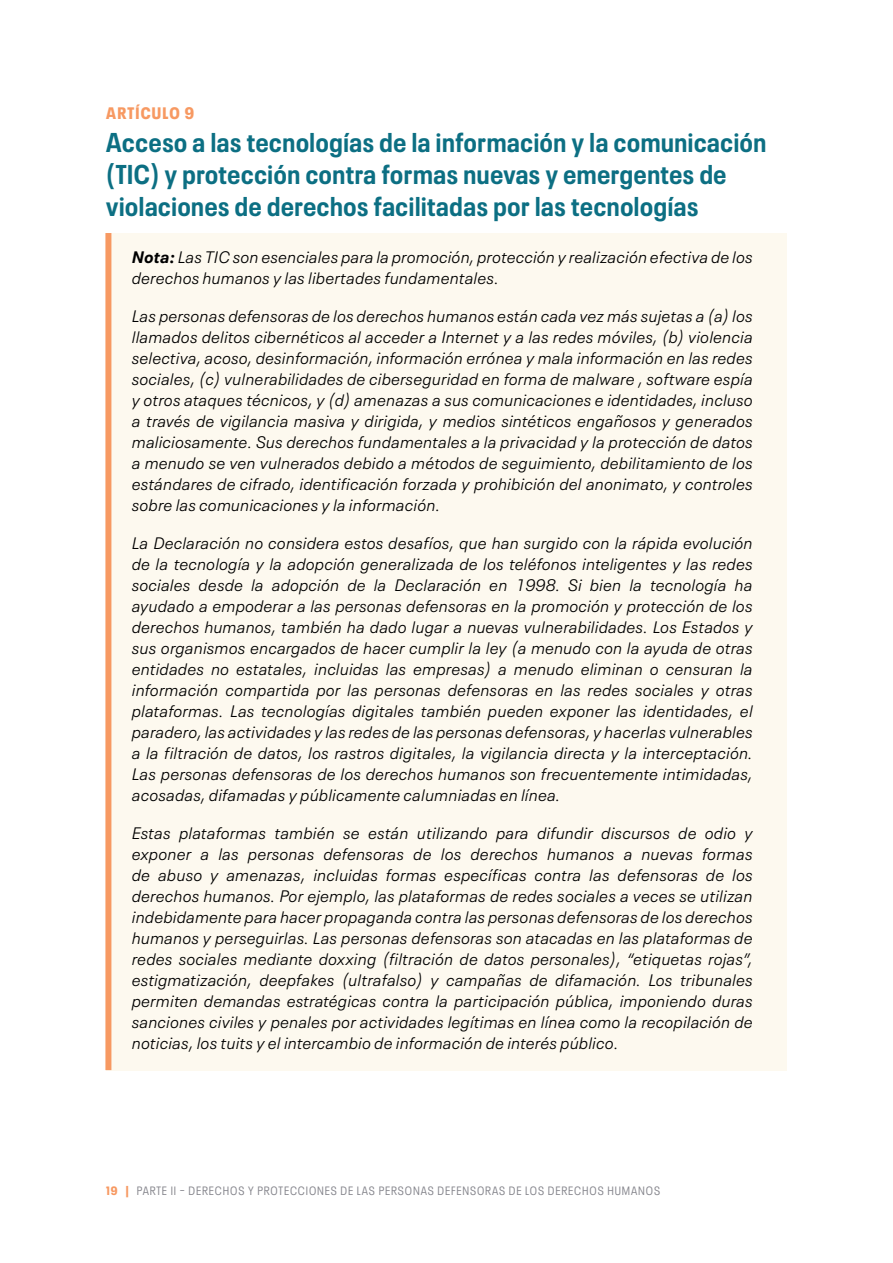
<style>
.page{position:relative;width:893px;height:1263px;background:#fff}
.page>*{position:absolute;margin:0;border:0;box-sizing:border-box;transform-origin:0 0}
.t1{font:700 condensed 27px/32.4px "Neue Plak";letter-spacing:.025em;color:#0c6f83}
.t2{font:italic 300 16.5px/21px "Neue Plak Text";letter-spacing:.01em;color:#000;text-align:justify}
.t3{font:900 condensed 16.5px "Neue Plak";letter-spacing:.075em;color:#f79962}
.t4{font:condensed 12px "Neue Plak";letter-spacing:.075em;color:#86868d}
.s1{font-weight:700}
.s2{font-weight:900;color:#f79962}
</style>
<div class="page">
<div style="left:106px;top:233px;width:681px;height:837px;background:#fdf9ef"></div>
<div style="left:105px;top:233px;width:6px;height:837px;background:#f79962"></div>
<p class="t3" style="left:106px;top:100px;width:89px">ARTÍCULO 9</p>
<h1 class="t1" style="left:106px;top:123px;width:661px">Acceso a las tecnologías de la información y la comunicación (TIC) y protección contra formas nuevas y emergentes de violaciones de derechos facilitadas por las tecnologías</h1>
<p class="t2" style="left:132px;top:245px;width:622px"><span class="s1">Nota:</span> Las TIC son esenciales para la promoción, protección y realización efectiva de los derechos humanos y las libertades fundamentales.</p>
<p class="t2" style="left:132px;top:304px;width:622px">Las personas defensoras de los derechos humanos están cada vez más sujetas a (a) los llamados delitos cibernéticos al acceder a Internet y a las redes móviles, (b) violencia selectiva, acoso, desinformación, información errónea y mala información en las redes sociales, (c) vulnerabilidades de ciberseguridad en forma de malware , software espía y otros ataques técnicos, y (d) amenazas a sus comunicaciones e identidades, incluso a través de vigilancia masiva y dirigida, y medios sintéticos engañosos y generados maliciosamente. Sus derechos fundamentales a la privacidad y la protección de datos a menudo se ven vulnerados debido a métodos de seguimiento, debilitamiento de los estándares de cifrado, identificación forzada y prohibición del anonimato, y controles sobre las comunicaciones y la información.</p>
<p class="t2" style="left:132px;top:531px;width:622px">La Declaración no considera estos desafíos, que han surgido con la rápida evolución de la tecnología y la adopción generalizada de los teléfonos inteligentes y las redes sociales desde la adopción de la Declaración en 1998. Si bien la tecnología ha ayudado a empoderar a las personas defensoras en la promoción y protección de los derechos humanos, también ha dado lugar a nuevas vulnerabilidades. Los Estados y sus organismos encargados de hacer cumplir la ley (a menudo con la ayuda de otras entidades no estatales, incluidas las empresas) a menudo eliminan o censuran la información compartida por las personas defensoras en las redes sociales y otras plataformas. Las tecnologías digitales también pueden exponer las identidades, el paradero, las actividades y las redes de las personas defensoras, y hacerlas vulnerables a la filtración de datos, los rastros digitales, la vigilancia directa y la interceptación.<br>Las personas defensoras de los derechos humanos son frecuentemente intimidadas, acosadas, difamadas y públicamente calumniadas en línea.</p>
<p class="t2" style="left:132px;top:821px;width:622px">Estas plataformas también se están utilizando para difundir discursos de odio y exponer a las personas defensoras de los derechos humanos a nuevas formas de abuso y amenazas, incluidas formas específicas contra las defensoras de los derechos humanos. Por ejemplo, las plataformas de redes sociales a veces se utilizan indebidamente para hacer propaganda contra las personas defensoras de los derechos humanos y perseguirlas. Las personas defensoras son atacadas en las plataformas de redes sociales mediante doxxing (filtración de datos personales), “etiquetas rojas”, estigmatización, deepfakes (ultrafalso) y campañas de difamación. Los tribunales permiten demandas estratégicas contra la participación pública, imponiendo duras sanciones civiles y penales por actividades legítimas en línea como la recopilación de noticias, los tuits y el intercambio de información de interés público.</p>
<p class="t4" style="left:106px;top:1182px;width:207px"><span class="s2">19 |</span> PARTE II – DERECHOS Y PROTECCIONES</p>
<p class="t4" style="left:341px;top:1182px;width:66px">DE LAS PERSON</p>
<p class="t4" style="left:421px;top:1182px;width:44px">AS DEFENSO</p>
<p class="t4" style="left:485px;top:1182px;width:161px">RAS DE LOS DERECHOS HUMANOS</p>
</div>
